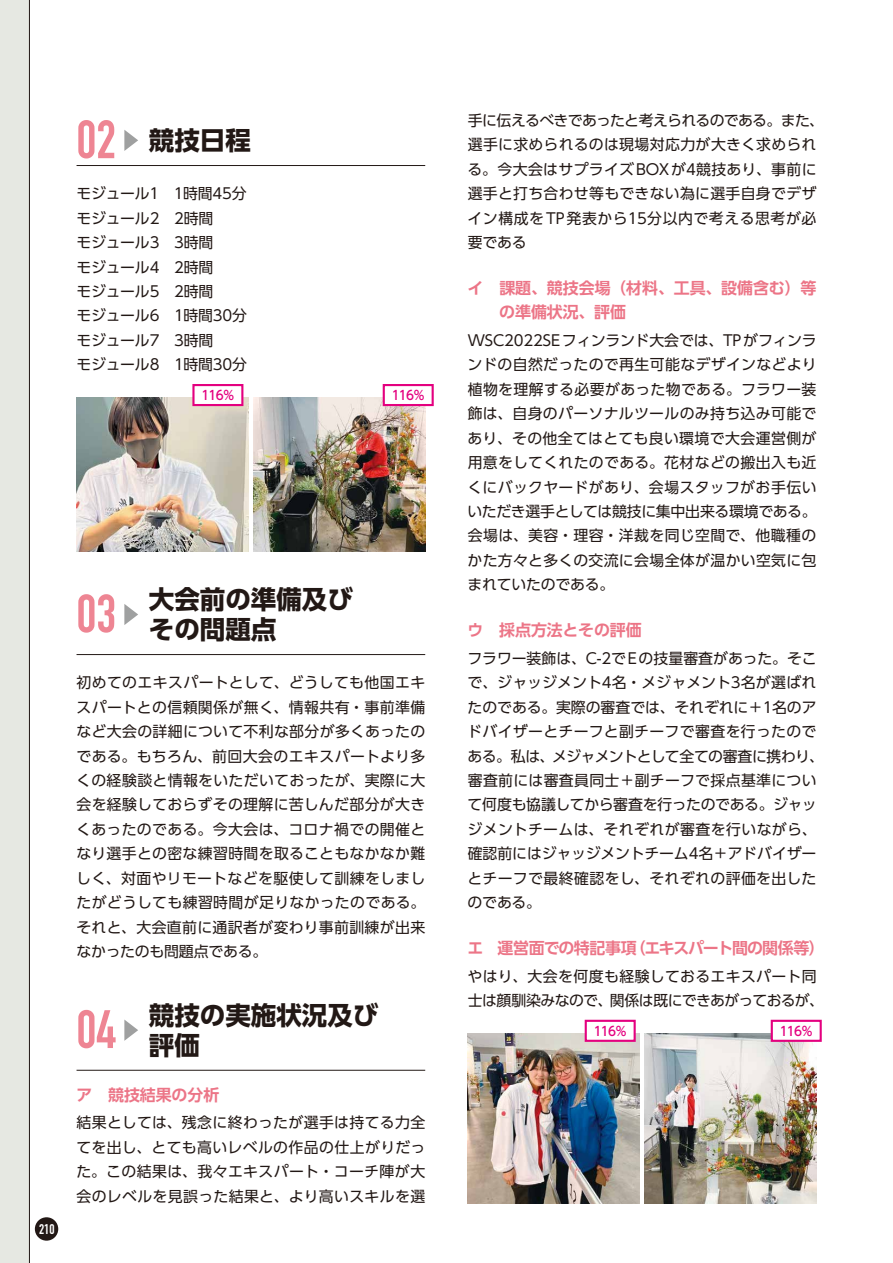
<style>
.page{position:relative;width:893px;height:1263px;background:#fff}
.page>*{position:absolute;margin:0;border:0;box-sizing:border-box;transform-origin:0 0}
.t1{font:700 53.1px "DIN Condensed";color:#ee8593}
.t2{font:700 25.5px/29.7px "UD Shin Go Pr 6";color:#221815}
.t3{font:700 15.9px/24.5px "UD Shin Go Pr 6 De";letter-spacing:-.005em;color:#ec7587}
.t4{font:700 15.9px "UD Shin Go Pr 6 De";letter-spacing:-.055em;color:#ec7587}
.t5{font:14.85px/24.5px "UD Shin Go Pr 6";letter-spacing:.01em;color:#221815;text-align:justify}
.t6{font:14.85px/24.5px "UD Shin Go Pr 6";letter-spacing:-.01em;color:#221815}
.t7{font:700 13.8px "DIN Condensed";color:#fff}
.t8{font:500 12.75px "UD Shin Go Pr 6";letter-spacing:-.065em;color:#e4007f;scale:.95 1}
.s1{font-family:"DIN Condensed";font-size:53.1px;color:#ee8593}
</style>
<div class="page">
<hr style="left:77px;top:165px;width:348px;height:1px;background:#221815">
<svg style="left:124px;top:130px;width:14px;height:21px"></svg>
<hr style="left:77px;top:654px;width:348px;height:1px;background:#221815">
<svg style="left:124px;top:604px;width:14px;height:21px"></svg>
<hr style="left:77px;top:1070px;width:348px;height:1px;background:#221815">
<svg style="left:124px;top:1019px;width:14px;height:22px"></svg>
<img style="left:644px;top:1033px;width:172px;height:170px">
<img style="left:77px;top:398px;width:172px;height:154px">
<img style="left:253px;top:398px;width:172px;height:154px">
<img style="left:468px;top:1033px;width:172px;height:170px">
<div style="left:35px;top:1217px;width:23px;height:24px;background:#221815;border-radius:50%"></div>
<div style="left:0;top:0;width:30px;height:1263px;background:#e6e8e2"></div>
<div style="left:384px;top:385px;width:49px;height:20px;background:#fff"></div>
<div style="left:383px;top:384px;width:51px;height:22px;border:2px solid #e4007f"></div>
<div style="left:586px;top:1021px;width:49px;height:20px;background:#fff"></div>
<div style="left:585px;top:1020px;width:51px;height:22px;border:2px solid #e4007f"></div>
<div style="left:772px;top:1021px;width:49px;height:20px;background:#fff"></div>
<div style="left:771px;top:1020px;width:51px;height:22px;border:2px solid #e4007f"></div>
<div style="left:193px;top:385px;width:49px;height:20px;background:#fff"></div>
<div style="left:192px;top:384px;width:51px;height:22px;border:2px solid #e4007f"></div>
<h2 class="t2" style="left:77px;top:125px;width:176px"><span class="s1">02</span> 競技日程</h2>
<p class="t6" style="left:76px;top:181px;width:172px">モジュール1　1時間45分モジュール2　2時間<br>モジュール3　3時間<br>モジュール4　2時間<br>モジュール5　2時間<br>モジュール6　1時間30分モジュール7　3時間<br>モジュール8　1時間30分</p>
<p class="t8" style="left:201px;top:385px;width:36px">116%</p>
<p class="t8" style="left:392px;top:385px;width:36px">116%</p>
<p class="t7" style="left:39px;top:1220px;width:17px">210</p>
<h2 class="t2" style="left:77px;top:584px;width:278px;text-indent:72px">大会前の準備及び<br><sup>03</sup> その問題点</h2>
<p class="t5" style="left:76px;top:670px;width:351px">初めてのエキスパートとして、どうしても他国エキスパートとの信頼関係が無く、情報共有・事前準備など大会の詳細について不利な部分が多くあったのである。もちろん、前回大会のエキスパートより多くの経験談と情報をいただいておったが、実際に大会を経験しておらずその理解に苦しんだ部分が大きくあったのである。今大会は、コロナ禍での開催となり選手との密な練習時間を取ることもなかなか難しく、対面やリモートなどを駆使して訓練をしましたがどうしても練習時間が足りなかったのである。それと、大会直前に通訳者が変わり事前訓練が出来なかったのも問題点である。</p>
<h2 class="t2" style="left:149px;top:1000px;width:231px">競技の実施状況及び</h2>
<h1 class="t1" style="left:77px;top:994px;width:125px">04 <sub>評価</sub></h1>
<p class="t3" style="left:76px;top:1082px;width:144px">ア　競技結果の分析</p>
<p class="t5" style="left:76px;top:1110px;width:351px">結果としては、残念に終わったが選手は持てる力全てを出し、とても高いレベルの作品の仕上がりだった。この結果は、我々エキスパート・コーチ陣が大会のレベルを見誤った結果と、より高いスキルを選</p>
<p class="t5" style="left:468px;top:107px;width:358px;text-align:left">手に伝えるべきであったと考えられるのである。また、選手に求められるのは現場対応力が大きく求められる。今大会はサプライズBOXが4競技あり、事前に選手と打ち合わせ等もできない為に選手自身でデザイン構成をTP発表から15分以内で考える思考が必要である</p>
<p class="t3" style="left:499px;top:275px;width:319px;text-indent:-32px">イ　課題、競技会場（材料、工具、設備含む）等の準備状況、評価</p>
<p class="t5" style="left:467px;top:328px;width:351px">WSC2022SEフィンランド大会では、TPがフィンランドの自然だったので再生可能なデザインなどより植物を理解する必要があった物である。フラワー装飾は、自身のパーソナルツールのみ持ち込み可能であり、その他全てはとても良い環境で大会運営側が用意をしてくれたのである。花材などの搬出入も近くにバックヤードがあり、会場スタッフがお手伝いいただき選手としては競技に集中出来る環境である。会場は、美容・理容・洋裁を同じ空間で、他職種のかた方々と多くの交流に会場全体が温かい空気に包まれていたのである。</p>
<p class="t3" style="left:468px;top:617px;width:176px">ウ　採点方法とその評価</p>
<p class="t5" style="left:467px;top:645px;width:358px;text-align:left">フラワー装飾は、C-2でEの技量審査があった。そこで、ジャッジメント4名・メジャメント3名が選ばれたのである。実際の審査では、それぞれに＋1名のアドバイザーとチーフと副チーフで審査を行ったのである。私は、メジャメントとして全ての審査に携わり、審査前には審査員同士＋副チーフで採点基準について何度も協議してから審査を行ったのである。ジャッジメントチームは、それぞれが審査を行いながら、確認前にはジャッジメントチーム4名＋アドバイザーとチーフで最終確認をし、それぞれの評価を出したのである。</p>
<p class="t4" style="left:468px;top:935px;width:359px">エ　運営面での特記事項（エキスパート間の関係等）</p>
<p class="t5" style="left:468px;top:963px;width:358px">やはり、大会を何度も経験しておるエキスパート同士は顔馴染みなので、関係は既にできあがっておるが、</p>
<p class="t8" style="left:594px;top:1020px;width:36px">116%</p>
<p class="t8" style="left:780px;top:1020px;width:36px">116%</p>
</div>
